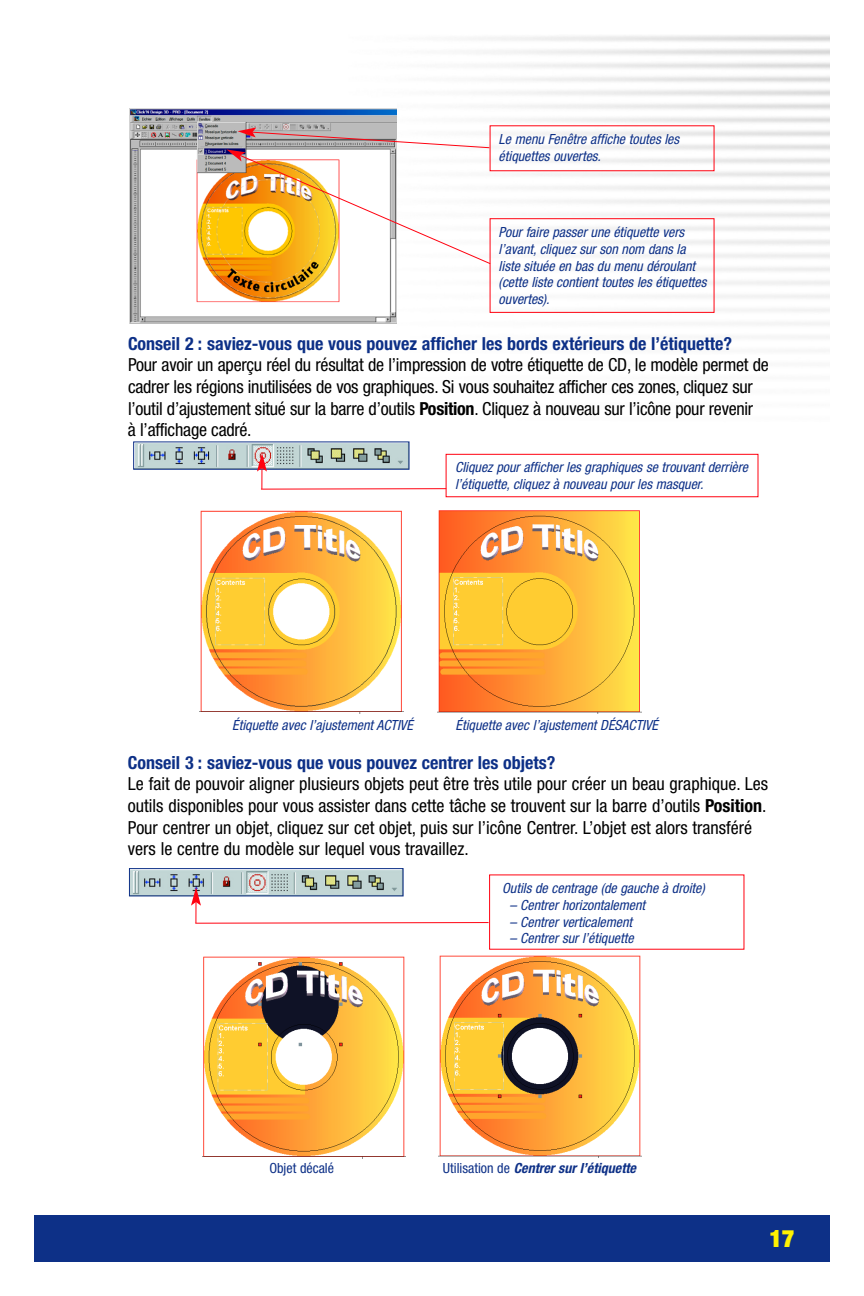
<style>
.page{position:relative;width:864px;height:1296px;background:#fff}
.page>*{position:absolute;margin:0;border:0;box-sizing:border-box;transform-origin:0 0}
.t1{font:900 expanded 24px "Helvetica Neue";color:#fff201}
.t2{font:condensed 18px/21.6px "Helvetica Neue";color:#000}
.t3{font:700 condensed 18px "Helvetica Neue";color:#0d3087}
.t4{font:italic condensed 14px/16.8px "Helvetica Neue";color:#0d3087}
.t5{font:italic 700 condensed 14px "Helvetica Neue";color:#0d3087}
.t6{font:condensed 14px "Helvetica Neue";color:#0d3087}
.s1{font-weight:700}
.s2{font-weight:400;font-style:normal}
</style>
<div class="page">
<div style="left:34px;top:1215px;width:796px;height:47px;background:#0d3087"></div>
<img style="left:130px;top:108px;width:267px;height:216px">
<img style="left:200px;top:510px;width:204px;height:204px">
<img style="left:437px;top:510px;width:205px;height:203px">
<svg style="left:226px;top:125px;width:489px;height:188px"></svg>
<div style="left:446px;top:454px;width:312px;height:43px;border:1px solid #ff0210"></div>
<img style="left:135px;top:443px;width:273px;height:25px">
<div style="left:133px;top:441px;width:277px;height:29px;border:1px solid #0d3087"></div>
<svg style="left:257px;top:453px;width:10px;height:35px"></svg>
<hr style="left:261px;top:488px;width:185px;height:2px;background:#ff0210">
<img style="left:203px;top:956px;width:202px;height:202px">
<img style="left:438px;top:955px;width:203px;height:203px">
<img style="left:131px;top:870px;width:271px;height:24px">
<div style="left:129px;top:868px;width:275px;height:28px;border:1px solid #0d3087"></div>
<hr style="left:195px;top:902px;width:2px;height:21px;background:#ff0210">
<svg style="left:191px;top:887px;width:10px;height:19px"></svg>
<svg style="left:195px;top:922px;width:295px;height:2px"></svg>
<p class="t4" style="left:499px;top:132px;width:182px">Le menu Fenêtre affiche toutes les étiquettes ouvertes.</p>
<p class="t4" style="left:499px;top:225px;width:209px">Pour faire passer une étiquette vers l’avant, cliquez sur son nom dans la liste située en bas du menu déroulant (cette liste contient toutes les étiquettes ouvertes).</p>
<p class="t3" style="left:128px;top:337px;width:606px">Conseil 2 : saviez-vous que vous pouvez afficher les bords extérieurs de l’étiquette?</p>
<p class="t2" style="left:128px;top:356px;width:642px">Pour avoir un aperçu réel du résultat de l’impression de votre étiquette de CD, le modèle permet de cadrer les régions inutilisées de vos graphiques. Si vous souhaitez afficher ces zones, cliquez sur l’outil d’ajustement situé sur la barre d’outils <span class="s1">Position</span>. Cliquez à nouveau sur l’icône pour revenir<br>à l’affichage cadré.</p>
<p class="t4" style="left:455px;top:460px;width:295px">Cliquez pour afficher les graphiques se trouvant derrière l’étiquette, cliquez à nouveau pour les masquer.</p>
<p class="t4" style="left:232px;top:718px;width:182px">Étiquette avec l’ajustement ACTIVÉ</p>
<p class="t4" style="left:456px;top:718px;width:204px">Étiquette avec l’ajustement DÉSACTIVÉ</p>
<p class="t3" style="left:128px;top:756px;width:429px">Conseil 3 : saviez-vous que vous pouvez centrer les objets?</p>
<p class="t2" style="left:128px;top:775px;width:642px">Le fait de pouvoir aligner plusieurs objets peut être très utile pour créer un beau graphique. Les outils disponibles pour vous assister dans cette tâche se trouvent sur la barre d’outils <span class="s1">Position</span>.<br>Pour centrer un objet, cliquez sur cet objet, puis sur l’icône Centrer. L’objet est alors transféré vers le centre du modèle sur lequel vous travaillez.</p>
<p class="t4" style="left:502px;top:881px;width:204px">Outils de centrage (de gauche à droite)</p>
<p class="t4" style="left:510px;top:898px;width:137px">– Centrer horizontalement</p>
<p class="t4" style="left:510px;top:914px;width:124px">– Centrer verticalement</p>
<p class="t4" style="left:510px;top:931px;width:126px">– Centrer sur l’étiquette</p>
<p class="t6" style="left:269px;top:1163px;width:66px">Objet décalé</p>
<p class="t5" style="left:443px;top:1163px;width:195px"><span class="s2">Utilisation de</span> Centrer sur l’étiquette</p>
<h1 class="t1" style="left:769px;top:1230px;width:26px">17</h1>
</div>
